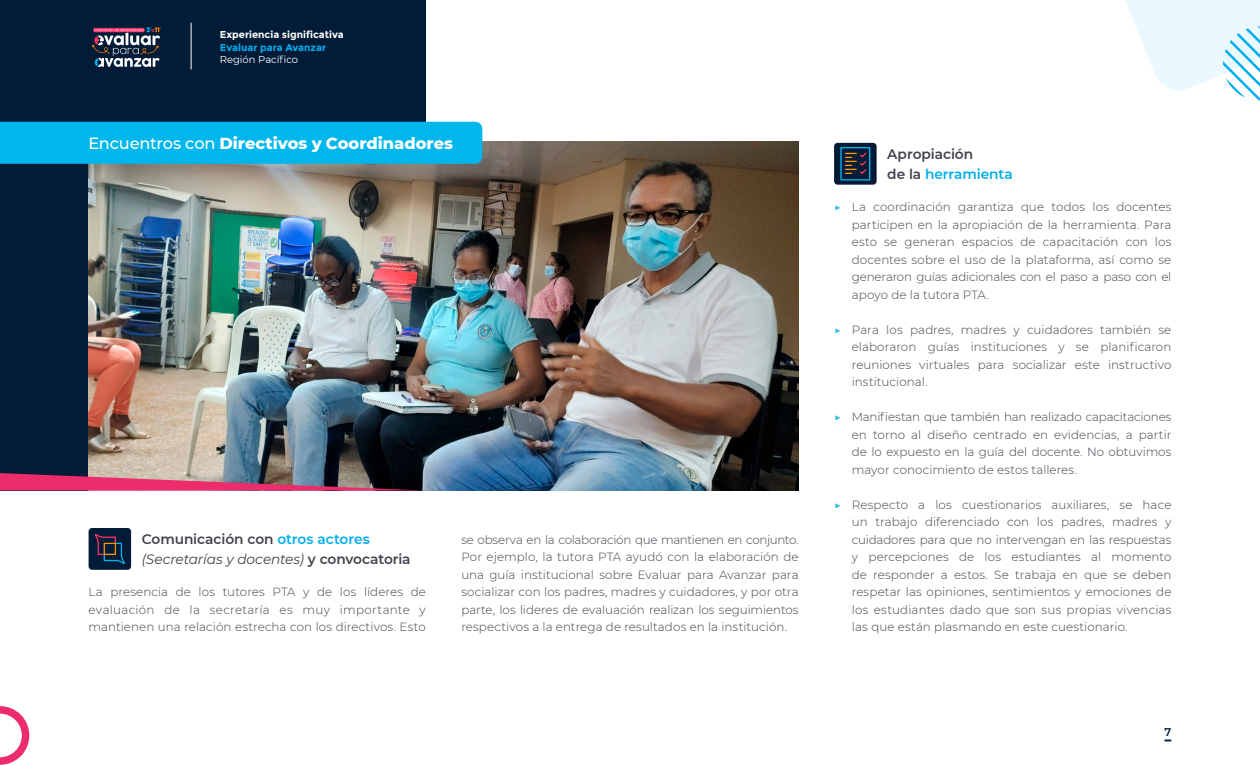
<style>
.page{position:relative;width:1260px;height:765px;background:#fff}
.page>*{position:absolute;margin:0;border:0;box-sizing:border-box;transform-origin:0 0}
.t1{font:800 16.25px "Montserrat";color:#fff}
.t2{font:600 13.75px/20px "Montserrat";letter-spacing:-.005em;color:#41424c}
.T1{font:300 11.88px/17.5px "Montserrat";letter-spacing:.005em;color:#41424c;text-align:justify}
.t3{font:600 11.25px "Montserrat";color:#001b3a}
.t4{font:700 10px/12.5px "Montserrat";color:#fff}
.s1{color:#00aeef}
.s2{font-weight:400}
.s3{font-weight:500}
.s4{font-weight:400;font-style:italic}
.s5{font-weight:400;color:#2ec2e8}
</style>
<div class="page">
<svg style="left:0;top:706px;width:29px;height:59px"></svg>
<svg style="left:1125px;top:0;width:135px;height:101px"></svg>
<div style="left:0;top:0;width:425px;height:491px;background:#021c38"></div>
<hr style="left:191px;top:23px;width:1px;height:46px;background:#cdcdcd">
<svg style="left:92px;top:27px;width:69px;height:40px"></svg>
<div style="left:89px;top:528px;width:42px;height:42px;background:#021c38;border-radius:4px"></div>
<img style="left:89px;top:141px;width:710px;height:350px">
<svg style="left:94px;top:533px;width:31px;height:31px"></svg>
<div style="left:104px;top:543px;width:12px;height:12px;border:1px solid #ff9400"></div>
<div style="left:834px;top:143px;width:43px;height:42px;background:#021c38;border-radius:4px"></div>
<svg style="left:840px;top:147px;width:31px;height:34px"></svg>
<div style="left:0;top:122px;width:482px;height:42px;background:#00b7ed"></div>
<img style="left:0;top:473px;width:425px;height:18px">
<p class="t4" style="left:220px;top:29px;width:125px">Experiencia significativa<br><span class="s1">Evaluar para Avanzar<br></span><span class="s2">Región Pacífico</span></p>
<h2 class="t1" style="left:89px;top:131px;width:366px"><span class="s3">Encuentros con</span> Directivos y Coordinadores</h2>
<h3 class="t2" style="left:142px;top:528px;width:270px">Comunicación con <span class="s1">otros actores </span><span class="s4">(Secretarías y docentes)</span> y convocatoria</h3>
<p class="T1" style="left:89px;top:583px;width:339px">La presencia de los tutores PTA y de los líderes de evaluación de la secretaría es muy importante y mantienen una relación estrecha con los directivos. Esto</p>
<p class="T1" style="left:461px;top:530px;width:339px">se observa en la colaboración que mantienen en conjunto.<br>Por ejemplo, la tutora PTA ayudó con la elaboración de una guía institucional sobre Evaluar para Avanzar para socializar con los padres, madres y cuidadores, y por otra parte, los lideres de evaluación realizan los seguimientos respectivos a la entrega de resultados en la institución.</p>
<h3 class="t2" style="left:887px;top:143px;width:127px">Apropiación<br>de la <span class="s1">herramienta</span></h3>
<p class="T1" style="left:852px;top:198px;width:321px;text-indent:-18px"><span class="s5">▶</span> La coordinación garantiza que todos los docentes participen en la apropiación de la herramienta. Para esto se generan espacios de capacitación con los docentes sobre el uso de la plataforma, así como se generaron guías adicionales con el paso a paso con el apoyo de la tutora PTA.</p>
<p class="T1" style="left:852px;top:320px;width:321px;text-indent:-18px"><span class="s5">▶</span> Para los padres, madres y cuidadores también se elaboraron guías instituciones y se planificaron reuniones virtuales para socializar este instructivo institucional.</p>
<p class="T1" style="left:852px;top:408px;width:321px;text-indent:-18px"><span class="s5">▶</span> Manifiestan que también han realizado capacitaciones en torno al diseño centrado en evidencias, a partir de lo expuesto en la guía del docente. No obtuvimos mayor conocimiento de estos talleres.</p>
<p class="T1" style="left:852px;top:495px;width:321px;text-indent:-18px"><span class="s5">▶</span> Respecto a los cuestionarios auxiliares, se hace un trabajo diferenciado con los padres, madres y cuidadores para que no intervengan en las respuestas y percepciones de los estudiantes al momento de responder a estos. Se trabaja en que se deben respetar las opiniones, sentimientos y emociones de los estudiantes dado que son sus propias vivencias las que están plasmando en este cuestionario.</p>
<p class="t3" style="left:1165px;top:724px;width:8px">7</p>
</div>
